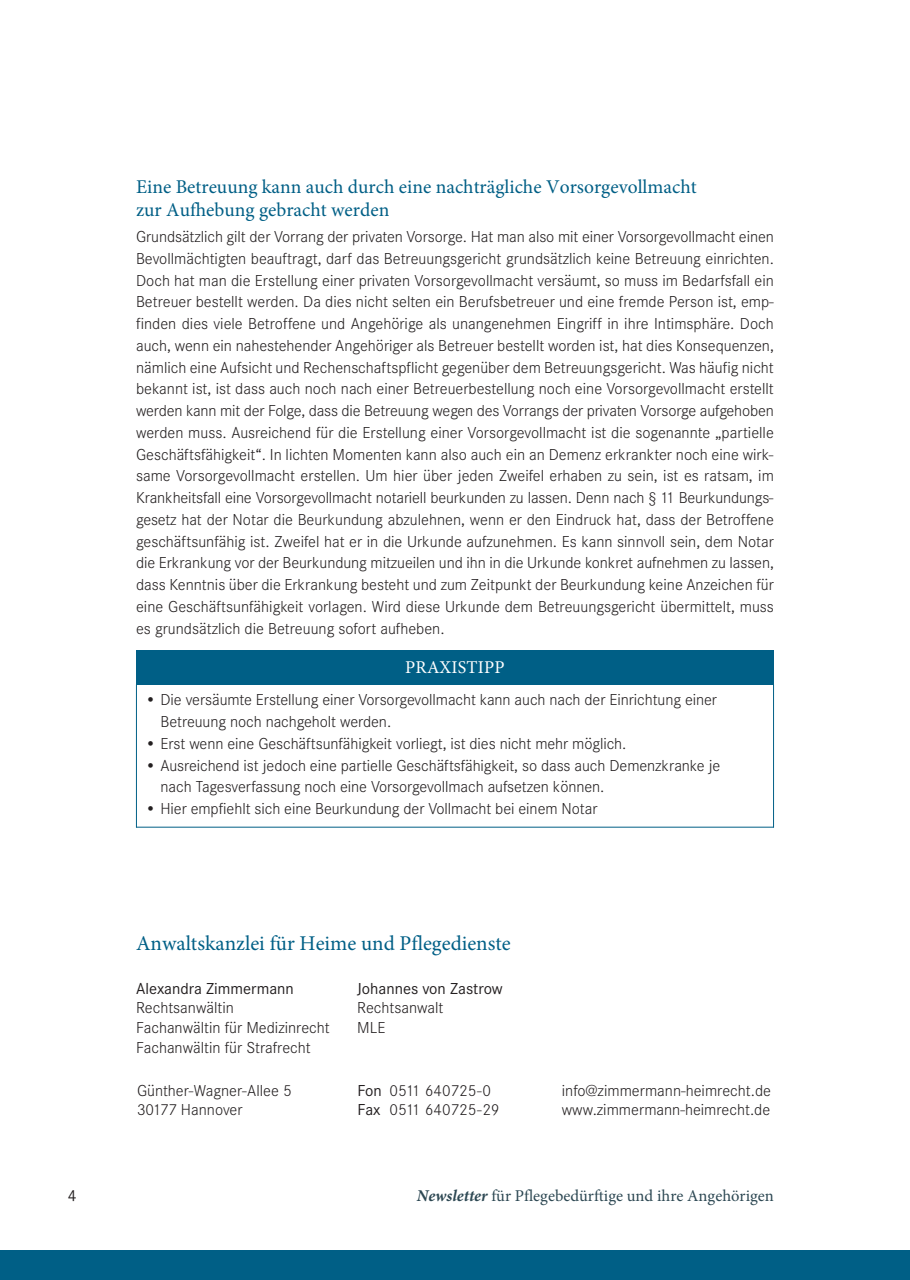
<style>
.page{position:relative;width:910px;height:1280px;background:#fff}
.page>*{position:absolute;margin:0;border:0;box-sizing:border-box;transform-origin:0 0}
.t1{font:21px "Minion Pro";color:#005f86}
.t2{font:19.5px/23.4px "Minion Pro";color:#005f86}
.t3{font:18px "Minion Pro";letter-spacing:.01em;color:#fff}
.t4{font:300 16.5px/21.8px "Corporate S";letter-spacing:-.005em;color:#231f20}
.t5{font:16.5px "Minion Pro";color:#2d4853}
.t6{font:16.5px "Corporate S";color:#231f20}
.s1{font-weight:400}
.s2{font-weight:700;font-style:italic}
</style>
<div class="page">
<div style="left:0;top:1250px;width:910px;height:30px;background:#005f86"></div>
<hr style="left:136px;top:684px;width:1px;height:143px;background:#005f86">
<hr style="left:773px;top:684px;width:1px;height:143px;background:#005f86">
<hr style="left:136px;top:827px;width:638px;height:1px;background:#005f86">
<div style="left:136px;top:650px;width:638px;height:34px;background:#005f86"></div>
<p class="t6" style="left:68px;top:1186px;width:10px">4</p>
<p class="t2" style="left:136px;top:177px;width:562px">eine Betreuung kann auch durch eine nachträgliche Vorsorgevollmacht zur Aufhebung gebracht werden</p>
<p class="t4" style="left:136px;top:226px;width:639px;text-align:justify">Grundsätzlich gilt der Vorrang der privaten Vorsorge. Hat man also mit einer Vorsorgevollmacht einen Bevollmächtigten beauftragt, darf das Betreuungsgericht grundsätzlich keine Betreuung einrichten.<br>Doch hat man die Erstellung einer privaten Vorsorgevollmacht versäumt, so muss im Bedarfsfall ein Betreuer bestellt werden. Da dies nicht selten ein Berufsbetreuer und eine fremde Person ist, emp&shy;finden dies viele Betroffene und Angehörige als unangenehmen Eingriff in ihre Intimsphäre. Doch auch, wenn ein nahestehender Angehöriger als Betreuer bestellt worden ist, hat dies Konsequenzen, nämlich eine Aufsicht und Rechenschaftspflicht gegenüber dem Betreuungsgericht. Was häufig nicht bekannt ist, ist dass auch noch nach einer Betreuerbestellung noch eine Vorsorgevollmacht erstellt werden kann mit der Folge, dass die Betreuung wegen des Vorrangs der privaten Vorsorge aufgehoben werden muss. Ausreichend für die Erstellung einer Vorsorgevollmacht ist die sogenannte „partielle Geschäftsfähigkeit“. In lichten Momenten kann also auch ein an Demenz erkrankter noch eine wirk&shy;same Vorsorgevollmacht erstellen. Um hier über jeden Zweifel erhaben zu sein, ist es ratsam, im Krankheitsfall eine Vorsorgevollmacht notariell beurkunden zu lassen. Denn nach § 11 Beurkundungs&shy;gesetz hat der Notar die Beurkundung abzulehnen, wenn er den Eindruck hat, dass der Betroffene geschäftsunfähig ist. Zweifel hat er in die Urkunde aufzunehmen. Es kann sinnvoll sein, dem Notar die Erkrankung vor der Beurkundung mitzueilen und ihn in die Urkunde konkret aufnehmen zu lassen, dass Kenntnis über die Erkrankung besteht und zum Zeitpunkt der Beurkundung keine Anzeichen für eine Geschäftsunfähigkeit vorlagen. Wird diese Urkunde dem Betreuungsgericht übermittelt, muss es grundsätzlich die Betreuung sofort aufheben.</p>
<p class="t3" style="left:405px;top:660px;width:101px">PrAxistiPP</p>
<p class="t4" style="left:161px;top:689px;width:558px;text-indent:-15px">• Die versäumte Erstellung einer Vorsorgevollmacht kann auch nach der Einrichtung einer<br>Betreuung noch nachgeholt werden.</p>
<p class="t4" style="left:145px;top:732px;width:483px">• Erst wenn eine Geschäftsunfähigkeit vorliegt, ist dies nicht mehr möglich.</p>
<p class="t4" style="left:161px;top:754px;width:561px;text-indent:-15px">• Ausreichend ist jedoch eine partielle Geschäftsfähigkeit, so dass auch Demenzkranke je nach Tagesverfassung noch eine Vorsorgevollmach aufsetzen können.</p>
<p class="t4" style="left:145px;top:798px;width:454px">• Hier empfiehlt sich eine Beurkundung der Vollmacht bei einem Notar</p>
<p class="t1" style="left:136px;top:935px;width:376px">Anwaltskanzlei für Heime und Pflegedienste</p>
<p class="t6" style="left:136px;top:978px;width:159px">Alexandra Zimmermann</p>
<p class="t6" style="left:357px;top:978px;width:147px">Johannes von Zastrow</p>
<p class="t4" style="left:136px;top:997px;width:99px">Rechtsanwältin</p>
<p class="t4" style="left:357px;top:997px;width:88px">Rechtsanwalt</p>
<p class="t4" style="left:136px;top:1016px;width:195px">Fachanwältin für Medizinrecht</p>
<p class="t4" style="left:357px;top:1016px;width:30px">MLE</p>
<p class="t4" style="left:136px;top:1036px;width:176px">Fachanwältin für Strafrecht</p>
<p class="t4" style="left:137px;top:1080px;width:156px;line-height:19.8px">Günther-Wagner-Allee 5<br>30177 Hannover</p>
<p class="t4" style="left:358px;top:1080px;width:144px;line-height:19.8px"><span class="s1">Fon</span> 0511 640725-0<br><span class="s1">Fax</span> 0511 640725-29</p>
<p class="t4" style="left:562px;top:1080px;width:211px;line-height:19.8px">info@zimmermann-heimrecht.de www.zimmermann-heimrecht.de</p>
<p class="t5" style="left:417px;top:1190px;width:359px"><span class="s2">Newsletter</span> für Pflegebedürftige und ihre Angehörigen</p>
</div>
